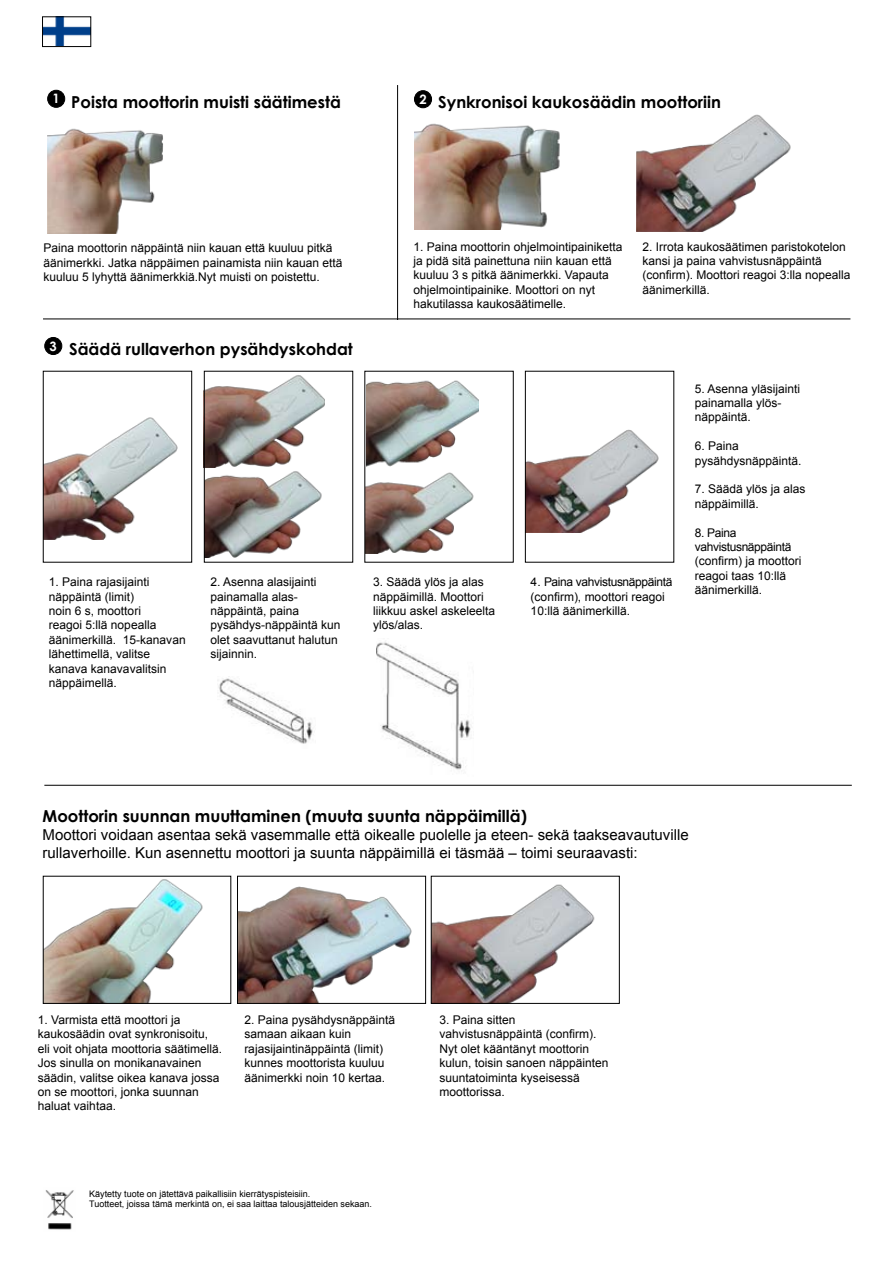
<style>
.page{position:relative;width:893px;height:1263px;background:#fff}
.page>*{position:absolute;margin:0;border:0;box-sizing:border-box;transform-origin:0 0}
.t1{font:700 16.5px "Century Gothic";color:#000}
.t2{font:15px/18px "Arial";color:#000}
.t3{font:700 12.9px "Century Gothic";color:#fff}
.t4{font:12px/14.4px "Arial";color:#000}
.t5{font:9px/10.8px "Arial";color:#000}
</style>
<div class="page">
<img style="left:44px;top:19px;width:45px;height:26px">
<div style="left:42px;top:17px;width:49px;height:30px;border:1px solid #000"></div>
<div style="left:48px;top:90px;width:17px;height:17px;background:#000;border-radius:50%"></div>
<div style="left:48px;top:90px;width:17px;height:17px;border:1px solid #000;border-radius:50%"></div>
<img style="left:376px;top:642px;width:95px;height:128px">
<hr style="left:43px;top:319px;width:807px;height:1px;background:#000">
<img style="left:414px;top:123px;width:146px;height:107px">
<img style="left:637px;top:114px;width:154px;height:117px">
<img style="left:367px;top:380px;width:112px;height:173px">
<img style="left:218px;top:678px;width:95px;height:66px">
<img style="left:206px;top:471px;width:116px;height:86px">
<img style="left:203px;top:371px;width:122px;height:97px">
<img style="left:527px;top:429px;width:132px;height:103px">
<img style="left:45px;top:417px;width:133px;height:122px">
<div style="left:43px;top:371px;width:149px;height:191px;border:1px solid #000"></div>
<div style="left:204px;top:371px;width:149px;height:191px;border:1px solid #000"></div>
<div style="left:63px;top:850px;width:26px;height:27px;border:2px solid #fff;border-radius:50%"></div>
<img style="left:45px;top:1190px;width:29px;height:40px">
<hr style="left:44px;top:785px;width:808px;height:1px;background:#000">
<img style="left:239px;top:886px;width:173px;height:115px">
<div style="left:237px;top:876px;width:189px;height:127px;border:1px solid #000"></div>
<img style="left:433px;top:884px;width:162px;height:117px">
<img style="left:45px;top:879px;width:158px;height:122px">
<img style="left:47px;top:96px;width:116px;height:137px">
<hr style="left:397px;top:85px;width:1px;height:235px;background:#000">
<div style="left:414px;top:91px;width:18px;height:17px;background:#000;border-radius:50%"></div>
<div style="left:414px;top:91px;width:18px;height:17px;border:1px solid #000;border-radius:50%"></div>
<div style="left:45px;top:337px;width:17px;height:17px;background:#000;border-radius:50%"></div>
<div style="left:45px;top:337px;width:17px;height:18px;border:1px solid #000;border-radius:50%"></div>
<p class="t3" style="left:53px;top:89px;width:9px">1</p>
<p class="t3" style="left:419px;top:89px;width:9px">2</p>
<h1 class="t1" style="left:71px;top:90px;width:271px">Poista moottorin muisti säätimestä</h1>
<h1 class="t1" style="left:438px;top:89px;width:284px">Synkronisoi kaukosäädin moottoriin</h1>
<p class="t4" style="left:44px;top:241px;width:300px">Paina moottorin näppäintä niin kauan että kuuluu pitkä äänimerkki. Jatka näppäimen painamista niin kauan että kuuluu 5 lyhyttä äänimerkkiä.Nyt muisti on poistettu.</p>
<p class="t3" style="left:50px;top:336px;width:9px">3</p>
<h1 class="t1" style="left:69px;top:336px;width:285px">Säädä rullaverhon pysähdyskohdat</h1>
<p class="t4" style="left:414px;top:239px;width:210px">1. Paina moottorin ohjelmointipainiketta ja pidä sitä painettuna niin kauan että kuuluu 3 s pitkä äänimerkki. Vapauta ohjelmointipainike. Moottori on nyt hakutilassa kaukosäätimelle.</p>
<p class="t4" style="left:642px;top:239px;width:210px">2. Irrota kaukosäätimen paristokotelon kansi ja paina vahvistusnäppäintä (confirm). Moottori reagoi 3:lla nopealla äänimerkillä.</p>
<p class="t4" style="left:49px;top:575px;width:138px">1. Paina rajasijainti näppäintä (limit)<br>noin 6 s, moottori<br>reagoi 5:llä nopealla äänimerkillä. 15-kanavan lähettimellä, valitse kanava kanavavalitsin näppäimellä.</p>
<p class="t4" style="left:211px;top:575px;width:132px">2. Asenna alasijainti painamalla alas&shy;näppäintä, paina pysähdys-näppäintä kun olet saavuttanut halutun sijainnin.</p>
<p class="t4" style="left:373px;top:575px;width:124px">3. Säädä ylös ja alas näppäimillä. Moottori liikkuu askel askeleelta ylös/alas.</p>
<p class="t4" style="left:531px;top:575px;width:143px">4. Paina vahvistusnäppäintä (confirm), moottori reagoi<br>10:llä äänimerkillä.</p>
<p class="t4" style="left:695px;top:381px;width:107px">5. Asenna yläsijainti painamalla ylös&shy;näppäintä.</p>
<p class="t4" style="left:695px;top:439px;width:108px">6. Paina pysähdysnäppäintä.</p>
<p class="t4" style="left:695px;top:482px;width:112px">7. Säädä ylös ja alas näppäimillä.</p>
<p class="t4" style="left:695px;top:525px;width:108px">8. Paina vahvistusnäppäintä (confirm) ja moottori reagoi taas 10:llä äänimerkillä.</p>
<h1 class="t1" style="left:43px;top:804px;width:486px">Moottorin suunnan muuttaminen (muuta suunta näppäimillä)</h1>
<p class="t2" style="left:43px;top:826px;width:648px">Moottori voidaan asentaa sekä vasemmalle että oikealle puolelle ja eteen- sekä taakseavautuville rullaverhoille. Kun asennettu moottori ja suunta näppäimillä ei täsmää – toimi seuraavasti:</p>
<p class="t4" style="left:38px;top:1013px;width:186px">1. Varmista että moottori ja kaukosäädin ovat synkronisoitu, eli voit ohjata moottoria säätimellä.<br>Jos sinulla on monikanavainen säädin, valitse oikea kanava jossa on se moottori, jonka suunnan haluat vaihtaa.</p>
<p class="t4" style="left:244px;top:1013px;width:152px">2. Paina pysähdysnäppäintä samaan aikaan kuin rajasijaintinäppäintä (limit) kunnes moottorista kuuluu äänimerkki noin 10 kertaa.</p>
<p class="t4" style="left:440px;top:1013px;width:170px">3. Paina sitten vahvistusnäppäintä (confirm).<br>Nyt olet kääntänyt moottorin kulun, toisin sanoen näppäinten suuntatoiminta kyseisessä moottorissa.</p>
<p class="t5" style="left:89px;top:1188px;width:284px">Käytetty tuote on jätettävä paikallisiin kierrätyspisteisiin.<br>Tuotteet, joissa tämä merkintä on, ei saa laittaa talousjätteiden sekaan.</p>
</div>
